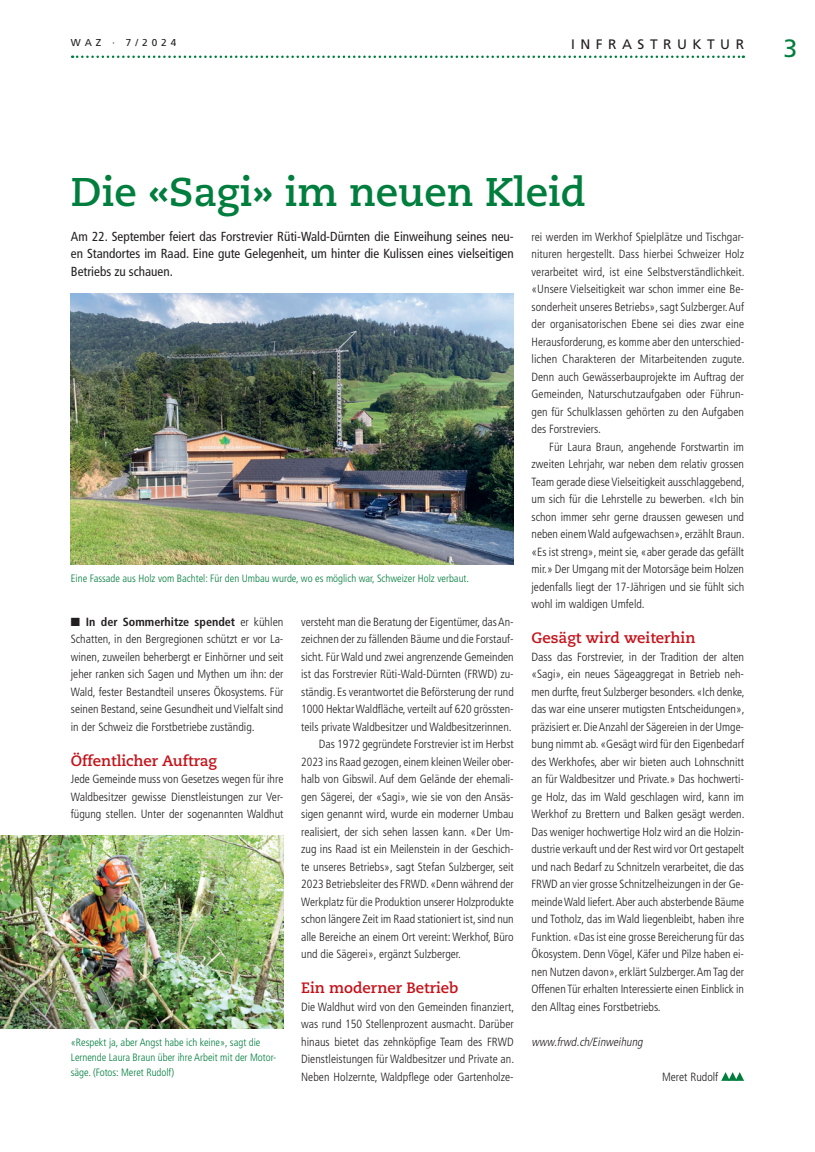
<style>
.page{position:relative;width:815px;height:1152px;background:#fff}
.page>*{position:absolute;margin:0;border:0;box-sizing:border-box;transform-origin:0 0}
.t1{font:700 40px "Caecilia";color:#007e3d}
.t2{font:25px "Frutiger LT Std";color:#007e3d}
.t3{font:700 15px "Caecilia";color:#c4121a}
.t4{font:13.75px "Frutiger LT Std";letter-spacing:.4em;color:#231f20}
.t5{font:condensed 13.12px/17.5px "Frutiger LT Std";color:#231f20;text-align:justify}
.t6{font:300 condensed 11.88px/17.5px "Frutiger LT Std";color:#231f20;text-align:justify}
.t7{font:italic 300 condensed 11.88px "Frutiger LT Std";color:#231f20}
.t8{font:300 condensed 10.62px/15px "Frutiger LT Std";color:#007e3d}
.t9{font:10px "Frutiger LT Std";letter-spacing:.4em;color:#231f20}
.s1{font-weight:700}
</style>
<div class="page">
<svg style="left:72px;top:56px;width:672px;height:2px"></svg>
<svg style="left:721px;top:1072px;width:23px;height:8px"></svg>
<img style="left:71px;top:293px;width:443px;height:271px">
<img style="left:0;top:835px;width:283px;height:193px">
<p class="t9" style="left:71px;top:37px;width:107px">WAZ · 7/2024</p>
<p class="t4" style="left:571px;top:36px;width:174px">INFRASTRUKTUR</p>
<h2 class="t2" style="left:783px;top:33px;width:15px">3</h2>
<h1 class="t1" style="left:71px;top:168px;width:517px">Die «Sagi» im neuen Kleid</h1>
<p class="t5" style="left:71px;top:227px;width:444px">Am 22. September feiert das Forstrevier Rüti-Wald-Dürnten die Einweihung seines neu&shy;en Standortes im Raad. Eine gute Gelegenheit, um hinter die Kulissen eines vielseitigen Betriebs zu schauen.</p>
<p class="t8" style="left:71px;top:571px;width:400px">Eine Fassade aus Holz vom Bachtel: Für den Umbau wurde, wo es möglich war, Schweizer Holz verbaut.</p>
<p class="t6" style="left:71px;top:613px;width:214px">■ <span class="s1">In der Sommerhitze spendet</span> er kühlen Schatten, in den Bergregionen schützt er vor La&shy;winen, zuweilen beherbergt er Einhörner und seit jeher ranken sich Sagen und Mythen um ihn: der Wald, fester Bestandteil unseres Ökosystems. Für seinen Bestand, seine Gesundheit und Vielfalt sind in der Schweiz die Forstbetriebe zuständig.</p>
<p class="t3" style="left:71px;top:751px;width:148px">Öffentlicher Auftrag</p>
<p class="t6" style="left:71px;top:770px;width:214px">Jede Gemeinde muss von Gesetzes wegen für ihre Waldbesitzer gewisse Dienstleistungen zur Ver&shy;fügung stellen. Unter der sogenannten Waldhut</p>
<p class="t8" style="left:71px;top:1034px;width:207px">«Respekt ja, aber Angst habe ich keine», sagt die<br>Lernende Laura Braun über ihre Arbeit mit der Motor&shy;säge. (Fotos: Meret Rudolf)</p>
<p class="t6" style="left:301px;top:613px;width:214px">versteht man die Beratung der Eigentümer, das An-</p>
<p class="t6" style="left:301px;top:630px;width:214px">zeichnen der zu fällenden Bäume und die Forstauf-</p>
<p class="t6" style="left:301px;top:648px;width:214px">sicht. Für Wald und zwei angrenzende Gemeinden</p>
<p class="t6" style="left:301px;top:665px;width:214px">ist das Forstrevier Rüti-Wald-Dürnten (FRWD) zu-</p>
<p class="t6" style="left:301px;top:683px;width:214px">ständig. Es verantwortet die Beförsterung der rund</p>
<p class="t6" style="left:301px;top:700px;width:214px">1000 Hektar Waldfläche, verteilt auf 620 grössten-</p>
<p class="t6" style="left:301px;top:718px;width:212px">teils private Waldbesitzer und Waldbesitzerinnen.</p>
<p class="t6" style="left:319px;top:735px;width:196px">Das 1972 gegründete Forstrevier ist im Herbst</p>
<p class="t6" style="left:301px;top:753px;width:214px">2023 ins Raad gezogen, einem kleinen Weiler ober-</p>
<p class="t6" style="left:301px;top:770px;width:214px">halb von Gibswil. Auf dem Gelände der ehemali-</p>
<p class="t6" style="left:301px;top:788px;width:214px">gen Sägerei, der «Sagi», wie sie von den Ansäs-</p>
<p class="t6" style="left:301px;top:805px;width:214px">sigen genannt wird, wurde ein moderner Umbau</p>
<p class="t6" style="left:301px;top:823px;width:214px">realisiert, der sich sehen lassen kann. «Der Um-</p>
<p class="t6" style="left:301px;top:840px;width:214px">zug ins Raad ist ein Meilenstein in der Geschich-</p>
<p class="t6" style="left:301px;top:858px;width:214px">te unseres Betriebs», sagt Stefan Sulzberger, seit</p>
<p class="t6" style="left:301px;top:875px;width:214px">2023 Betriebsleiter des FRWD. «Denn während der</p>
<p class="t6" style="left:301px;top:893px;width:214px">Werkplatz für die Produktion unserer Holzprodukte</p>
<p class="t6" style="left:301px;top:910px;width:214px">schon längere Zeit im Raad stationiert ist, sind nun</p>
<p class="t6" style="left:301px;top:928px;width:214px">alle Bereiche an einem Ort vereint: Werkhof, Büro</p>
<p class="t6" style="left:301px;top:945px;width:161px">und die Sägerei», ergänzt Sulzberger.</p>
<p class="t3" style="left:301px;top:979px;width:159px">Ein moderner Betrieb</p>
<p class="t6" style="left:301px;top:998px;width:215px">Die Waldhut wird von den Gemeinden finanziert, was rund 150 Stellenprozent ausmacht. Darüber hinaus bietet das zehnköpfige Team des FRWD Dienstleistungen für Waldbesitzer und Private an.<br>Neben Holzernte, Waldpflege oder Gartenholze-</p>
<p class="t6" style="left:531px;top:228px;width:215px">rei werden im Werkhof Spielplätze und Tischgar&shy;nituren hergestellt. Dass hierbei Schweizer Holz verarbeitet wird, ist eine Selbstverständlichkeit. «Unsere Vielseitigkeit war schon immer eine Be&shy;sonderheit unseres Betriebs», sagt Sulzberger. Auf der organisatorischen Ebene sei dies zwar eine Herausforderung, es komme aber den unterschied&shy;lichen Charakteren der Mitarbeitenden zugute.<br>Denn auch Gewässerbauprojekte im Auftrag der Gemeinden, Naturschutzaufgaben oder Führun&shy;gen für Schulklassen gehörten zu den Aufgaben des Forstreviers.</p>
<p class="t6" style="left:531px;top:438px;width:215px;text-indent:18px">Für Laura Braun, angehende Forstwartin im zweiten Lehrjahr, war neben dem relativ grossen Team gerade diese Vielseitigkeit ausschlaggebend, um sich für die Lehrstelle zu bewerben. «Ich bin schon immer sehr gerne draussen gewesen und neben einem Wald aufgewachsen», erzählt Braun. «Es ist streng», meint sie, «aber gerade das gefällt mir.» Der Umgang mit der Motorsäge beim Holzen jedenfalls liegt der 17-Jährigen und sie fühlt sich wohl im waldigen Umfeld.</p>
<p class="t3" style="left:531px;top:629px;width:165px">Gesägt wird weiterhin</p>
<p class="t6" style="left:531px;top:648px;width:215px">Dass das Forstrevier, in der Tradition der alten «Sagi», ein neues Sägeaggregat in Betrieb neh&shy;men durfte, freut Sulzberger besonders. «Ich denke, das war eine unserer mutigsten Entscheidungen», präzisiert er. Die Anzahl der Sägereien in der Umge&shy;bung nimmt ab. «Gesägt wird für den Eigenbedarf des Werkhofes, aber wir bieten auch Lohnschnitt an für Waldbesitzer und Private.» Das hochwerti&shy;ge Holz, das im Wald geschlagen wird, kann im Werkhof zu Brettern und Balken gesägt werden.<br>Das weniger hochwertige Holz wird an die Holzin&shy;dustrie verkauft und der Rest wird vor Ort gestapelt und nach Bedarf zu Schnitzeln verarbeitet, die das FRWD an vier grosse Schnitzelheizungen in der Ge&shy;meinde Wald liefert. Aber auch absterbende Bäume und Totholz, das im Wald liegenbleibt, haben ihre Funktion. «Das ist eine grosse Bereicherung für das Ökosystem. Denn Vögel, Käfer und Pilze haben ei&shy;nen Nutzen davon», erklärt Sulzberger. Am Tag der Offenen Tür erhalten Interessierte einen Einblick in den Alltag eines Forstbetriebs.</p>
<p class="t7" style="left:531px;top:1035px;width:115px">www.frwd.ch/Einweihung</p>
<p class="t6" style="left:662px;top:1068px;width:58px">Meret Rudolf</p>
</div>
